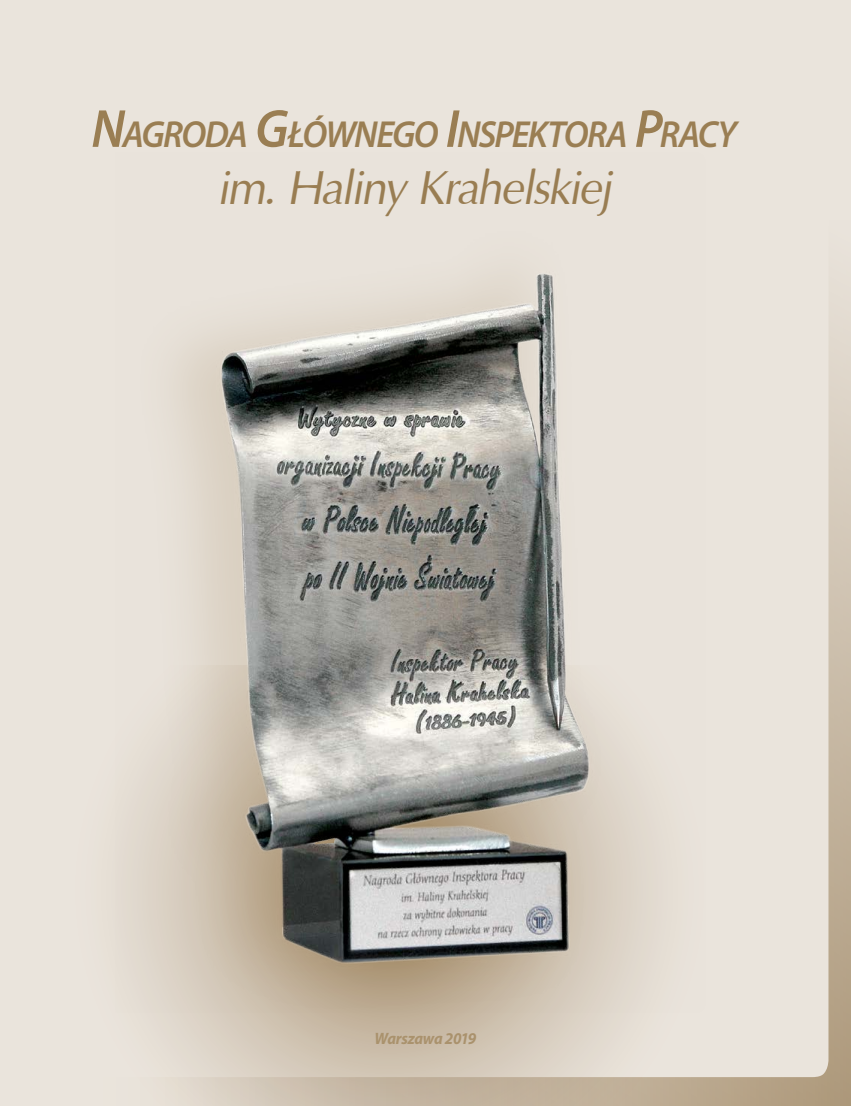
<style>
.page{position:relative;width:851px;height:1106px;background:#fff}
.page>*{position:absolute;margin:0;border:0;box-sizing:border-box;transform-origin:0 0}
.t1{font:italic 48px "Ottawa";letter-spacing:-.045em;color:#9a7e53;scale:.95 1}
.t2{font:italic 600 37.8px "Myriad Pro";letter-spacing:-.05em;color:#9a7e53;scale:.95 1}
.t3{font:italic 700 16.5px "Myriad Pro";letter-spacing:-.02em;color:#aa926d;scale:.95 1}
.s1{font-size:54px}
</style>
<div class="page">
<div style="left:0;top:0;width:850px;height:1106px;background:#eae4dc"></div>
<svg style="left:714px;top:311px;width:136px;height:795px"></svg>
<svg style="left:154px;top:1013px;width:560px;height:93px"></svg>
<img style="left:120px;top:274px;width:539px;height:739px">
<p class="t2" style="left:91px;top:110px;width:681px"><span class="s1">N</span>AGRODA <span class="s1">G</span>ŁÓWNEGO <span class="s1">I</span>NSPEKTORA <span class="s1">P</span>RACY</p>
<p class="t1" style="left:216px;top:159px;width:417px">im. Haliny Krahelskiej</p>
<p class="t3" style="left:374px;top:1028px;width:109px">Warszawa 2019</p>
</div>
